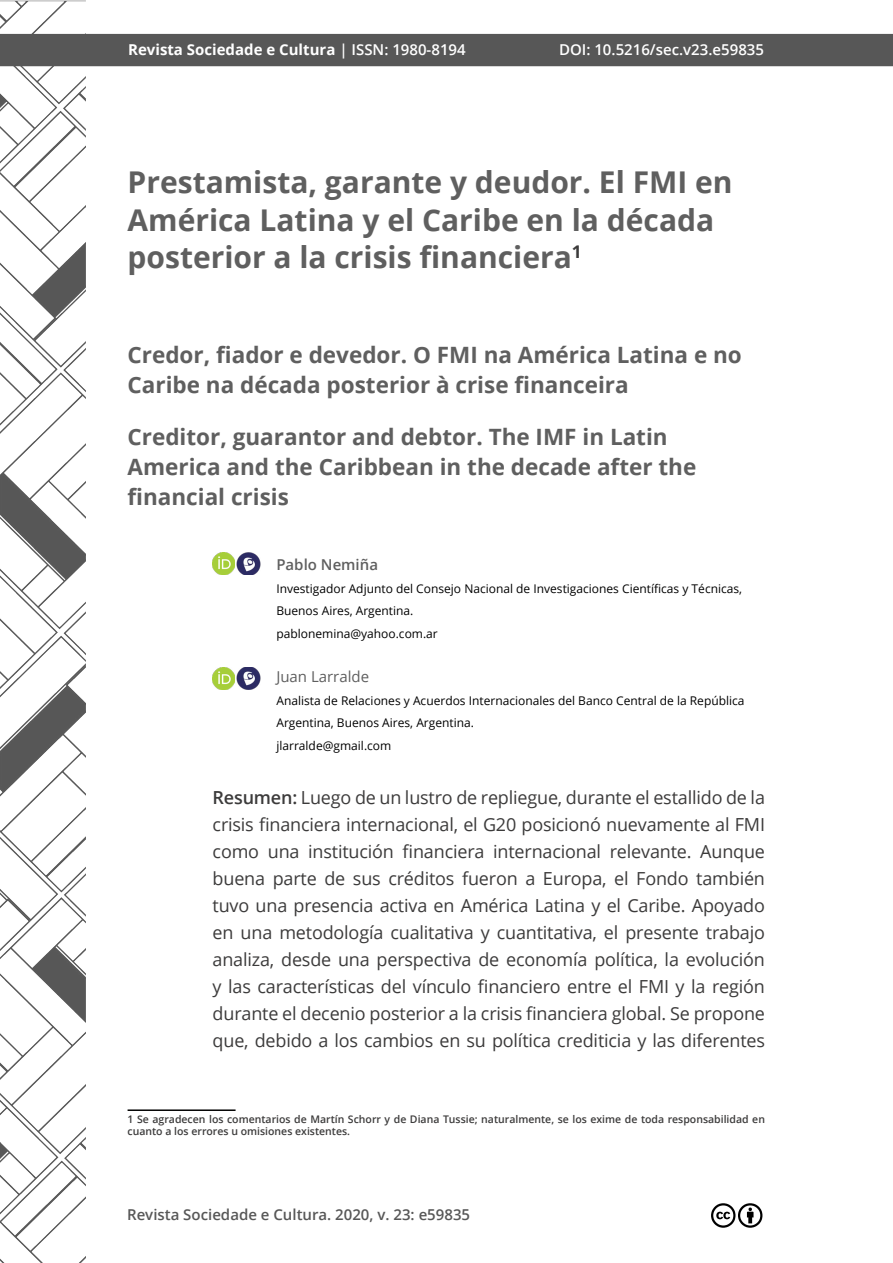
<style>
.page{position:relative;width:893px;height:1263px;background:#fff}
.page>*{position:absolute;margin:0;border:0;box-sizing:border-box;transform-origin:0 0}
.t1{font:700 30px/37.5px "Open Sans";color:#5f5f5f}
.t2{font:700 22.5px/30px "Open Sans";color:#5f5f5f}
.t3{font:18px/27px "Open Sans";letter-spacing:-.01em;color:#3c3b3b;text-align:justify}
.t4{font:600 15px "Open Sans";color:#575757}
.t5{font:700 15px "Open Sans";color:#fff}
.t6{font:600 15px "Open Sans";color:#fff}
.t7{font:15px "Open Sans";color:#5f5f5f}
.t8{font:600 15px "Open Sans";color:#5f5f5f}
.t9{font:12px/22.5px "Open Sans";color:#000}
.t10{font:600 10.5px/12.6px "Open Sans";color:#3c3b3b}
.s1{font-weight:600}
</style>
<div class="page">
<img style="left:0;top:1px;width:85px;height:1262px">
<div style="left:0;top:34px;width:893px;height:32px;background:#575757"></div>
<svg style="left:711px;top:1203px;width:52px;height:25px"></svg>
<hr style="left:128px;top:1109px;width:108px;height:2px;background:#000">
<img style="left:213px;top:553px;width:20px;height:22px">
<img style="left:233px;top:553px;width:28px;height:22px">
<img style="left:213px;top:667px;width:20px;height:22px">
<img style="left:233px;top:667px;width:28px;height:22px">
<p class="t5" style="left:128px;top:39px;width:339px">Revista Sociedade e Cultura <span class="s1">| ISSN: 1980-8194</span></p>
<p class="t6" style="left:559px;top:39px;width:207px">DOI: 10.5216/sec.v23.e59835</p>
<h1 class="t1" style="left:128px;top:163px;width:606px">Prestamista, garante y deudor. El FMI en<br>América Latina y el Caribe en la década posterior a la crisis financiera<sup>1</sup></h1>
<p class="t2" style="left:128px;top:339px;width:616px">Credor, fiador e devedor. O FMI na América Latina e no<br>Caribe na década posterior à crise financeira</p>
<p class="t2" style="left:128px;top:421px;width:570px">Creditor, guarantor and debtor. The IMF in Latin<br>America and the Caribbean in the decade after the financial crisis</p>
<p class="t8" style="left:276px;top:555px;width:103px">Pablo Nemiña</p>
<p class="t9" style="left:276px;top:577px;width:467px">Investigador Adjunto del Consejo Nacional de Investigaciones Científicas y Técnicas,<br>Buenos Aires, Argentina.<br>pablonemina@yahoo.com.ar</p>
<p class="t7" style="left:276px;top:666px;width:94px">Juan Larralde</p>
<p class="t9" style="left:276px;top:689px;width:470px">Analista de Relaciones y Acuerdos Internacionales del Banco Central de la República<br>Argentina, Buenos Aires, Argentina.<br>jlarralde@gmail.com</p>
<p class="t3" style="left:213px;top:783px;width:554px"><span class="s1">Resumen:</span> Luego de un lustro de repliegue, durante el estallido de la crisis financiera internacional, el G20 posicionó nuevamente al FMI como una institución financiera internacional relevante. Aunque buena parte de sus créditos fueron a Europa, el Fondo también tuvo una presencia activa en América Latina y el Caribe. Apoyado en una metodología cualitativa y cuantitativa, el presente trabajo analiza, desde una perspectiva de economía política, la evolución y las características del vínculo financiero entre el FMI y la región durante el decenio posterior a la crisis financiera global. Se propone que, debido a los cambios en su política crediticia y las diferentes</p>
<p class="t10" style="left:128px;top:1112px;width:639px">1 Se agradecen los comentarios de Martín Schorr y de Diana Tussie; naturalmente, se los exime de toda responsabilidad en cuanto a los errores u omisiones existentes.</p>
<p class="t4" style="left:127px;top:1205px;width:345px">Revista Sociedade e Cultura. 2020, v. 23: e59835</p>
</div>
